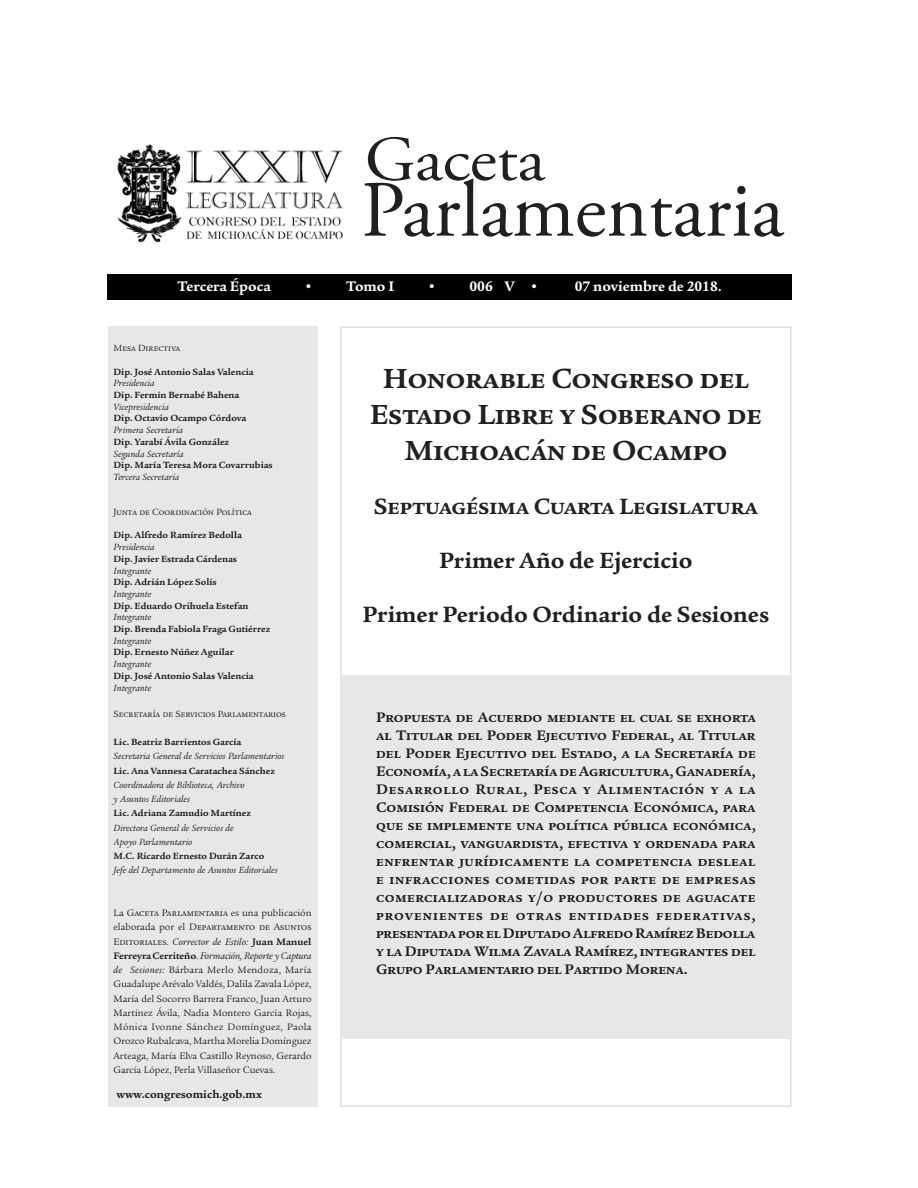
<style>
.page{position:relative;width:918px;height:1188px;background:#fff}
.page>*{position:absolute;margin:0;border:0;box-sizing:border-box;transform-origin:0 0}
.cbz{font:700 30px/36px "Legacy Serif ITC Std";color:#231f20;text-align:center}
.cbz-2{font:700 24px "Legacy Serif ITC Std";color:#231f20}
.t1{font:700 15px/18px "Legacy Serif ITC Std";color:#231f20;text-align:justify}
.t2{font:700 15px "Legacy Serif ITC Std";color:#fff}
.txt{font:700 11.85px "Legacy Serif ITC Std";color:#231f20}
.t3{font:10.2px/14.2px "Legacy Serif ITC Std";letter-spacing:-.005em;color:#231f20;text-align:justify}
.t4{font:700 9.75px "Legacy Serif ITC Std";color:#231f20}
.t5{font:italic 9.75px/14.2px "Legacy Serif ITC Std";color:#231f20}
.t6{font:9.75px "Legacy Serif ITC Std";color:#231f20}
.s1{font-style:italic}
.s2{font-weight:700}
</style>
<div class="page">
<div style="left:108px;top:274px;width:684px;height:25px;background:#000"></div>
<svg style="left:364px;top:137px;width:420px;height:100px"></svg>
<div style="left:108px;top:327px;width:210px;height:780px;background:#e6e7e9"></div>
<div style="left:340px;top:675px;width:452px;height:364px;background:#e6e7e9"></div>
<img style="left:117px;top:144px;width:226px;height:99px">
<p class="t2" style="left:178px;top:277px;width:95px">Tercera Época</p>
<p class="t2" style="left:304px;top:277px;width:11px">•</p>
<p class="t2" style="left:346px;top:277px;width:50px">Tomo I</p>
<p class="t2" style="left:427px;top:277px;width:11px">•</p>
<p class="t2" style="left:470px;top:277px;width:71px">006 V •</p>
<p class="t2" style="left:575px;top:277px;width:148px">07 noviembre de 2018.</p>
<p class="t6" style="left:114px;top:343px;width:68px">Mesa Directiva</p>
<p class="t4" style="left:114px;top:366px;width:142px">Dip. José Antonio Salas Valencia</p>
<p class="t5" style="left:114px;top:376px;width:43px">Presidencia</p>
<p class="t4" style="left:114px;top:389px;width:128px">Dip. Fermín Bernabé Bahena</p>
<p class="t5" style="left:114px;top:400px;width:57px">Vicepresidencia</p>
<p class="t4" style="left:114px;top:413px;width:134px">Dip. Octavio Ocampo Córdova</p>
<p class="t5" style="left:114px;top:423px;width:71px">Primera Secretaría</p>
<p class="t4" style="left:114px;top:436px;width:117px">Dip. Yarabí Ávila González</p>
<p class="t5" style="left:114px;top:446px;width:72px">Segunda Secretaría</p>
<p class="t4" style="left:114px;top:460px;width:161px">Dip. María Teresa Mora Covarrubias</p>
<p class="t5" style="left:114px;top:470px;width:67px">Tercera Secretaría</p>
<p class="t6" style="left:114px;top:507px;width:140px">Junta de Coordinación Política</p>
<p class="t4" style="left:114px;top:530px;width:130px">Dip. Alfredo Ramírez Bedolla</p>
<p class="t5" style="left:114px;top:540px;width:43px">Presidencia</p>
<p class="t4" style="left:114px;top:553px;width:125px">Dip. Javier Estrada Cárdenas</p>
<p class="t5" style="left:114px;top:563px;width:39px">Integrante</p>
<p class="t4" style="left:114px;top:577px;width:105px">Dip. Adrián López Solís</p>
<p class="t5" style="left:114px;top:587px;width:39px">Integrante</p>
<p class="t4" style="left:114px;top:600px;width:136px">Dip. Eduardo Orihuela Estefan</p>
<p class="t5" style="left:114px;top:610px;width:39px">Integrante</p>
<p class="t4" style="left:114px;top:623px;width:158px">Dip. Brenda Fabiola Fraga Gutiérrez</p>
<p class="t5" style="left:114px;top:634px;width:39px">Integrante</p>
<p class="t4" style="left:114px;top:647px;width:122px">Dip. Ernesto Núñez Aguilar</p>
<p class="t5" style="left:114px;top:657px;width:39px">Integrante</p>
<p class="t4" style="left:114px;top:670px;width:142px">Dip. José Antonio Salas Valencia</p>
<p class="t5" style="left:114px;top:680px;width:39px">Integrante</p>
<p class="t6" style="left:114px;top:708px;width:174px">Secretaría de Servicios Parlamentarios</p>
<p class="t4" style="left:114px;top:736px;width:130px">Lic. Beatriz Barrientos García</p>
<p class="t5" style="left:114px;top:749px;width:172px">Secretaria General de Servicios Parlamentarios</p>
<p class="t4" style="left:114px;top:765px;width:163px">Lic. Ana Vannesa Caratachea Sánchez</p>
<p class="t5" style="left:114px;top:778px;width:133px">Coordinadora de Biblioteca, Archivo</p>
<p class="t5" style="left:114px;top:792px;width:78px">y Asuntos Editoriales</p>
<p class="t4" style="left:114px;top:808px;width:139px">Lic. Adriana Zamudio Martínez</p>
<p class="t5" style="left:114px;top:820px;width:122px">Directora General de Servicios de<br>Apoyo Parlamentario</p>
<p class="t4" style="left:114px;top:850px;width:152px">M.C. Ricardo Ernesto Durán Zarco</p>
<p class="t5" style="left:114px;top:863px;width:166px">Jefe del Departamento de Asuntos Editoriales</p>
<p class="t3" style="left:114px;top:906px;width:200px">La Gaceta Parlamentaria es una publicación elaborada por el Departamento de Asuntos Editoriales. <span class="s1">Corrector de Estilo:</span> <span class="s2">Juan Manuel Ferreyra Cerriteño</span>. <span class="s1">Formación, Reporte y Captura de Sesiones:</span> Bárbara Merlo Mendoza, María Guadalupe Arévalo Valdés, Dalila Zavala López, María del Socorro Barrera Franco, Juan Arturo Martínez Ávila, Nadia Montero García Rojas, Mónica Ivonne Sánchez Domínguez, Paola Orozco Rubalcava, Martha Morelia Domínguez Arteaga, María Elva Castillo Reynoso, Gerardo García López, Perla Villaseñor Cuevas.</p>
<p class="txt" style="left:117px;top:1087px;width:147px">www.congresomich.gob.mx</p>
<p class="cbz" style="left:370px;top:361px;width:394px">Honorable Congreso del<br>Estado Libre y Soberano de<br>Michoacán de Ocampo</p>
<p class="cbz-2" style="left:374px;top:492px;width:386px">Septuagésima Cuarta Legislatura</p>
<p class="cbz-2" style="left:439px;top:546px;width:255px">Primer Año de Ejercicio</p>
<p class="cbz-2" style="left:362px;top:600px;width:408px">Primer Periodo Ordinario de Sesiones</p>
<p class="t1" style="left:376px;top:708px;width:381px">Propuesta de Acuerdo mediante el cual se exhorta al Titular del Poder Ejecutivo Federal, al Titular del Poder Ejecutivo del Estado, a la Secretaría de Economía, a la Secretaría de Agricultura, Ganadería, Desarrollo Rural, Pesca y Alimentación y a la Comisión Federal de Competencia Económica, para que se implemente una política pública económica, comercial, vanguardista, efectiva y ordenada para enfrentar jurídicamente la competencia desleal e infracciones cometidas por parte de empresas comercializadoras y/o productores de aguacate provenientes de otras entidades federativas, presentada por el Diputado Alfredo Ramírez Bedolla y la Diputada Wilma Zavala Ramírez, integrantes del Grupo Parlamentario del Partido Morena.</p>
</div>
